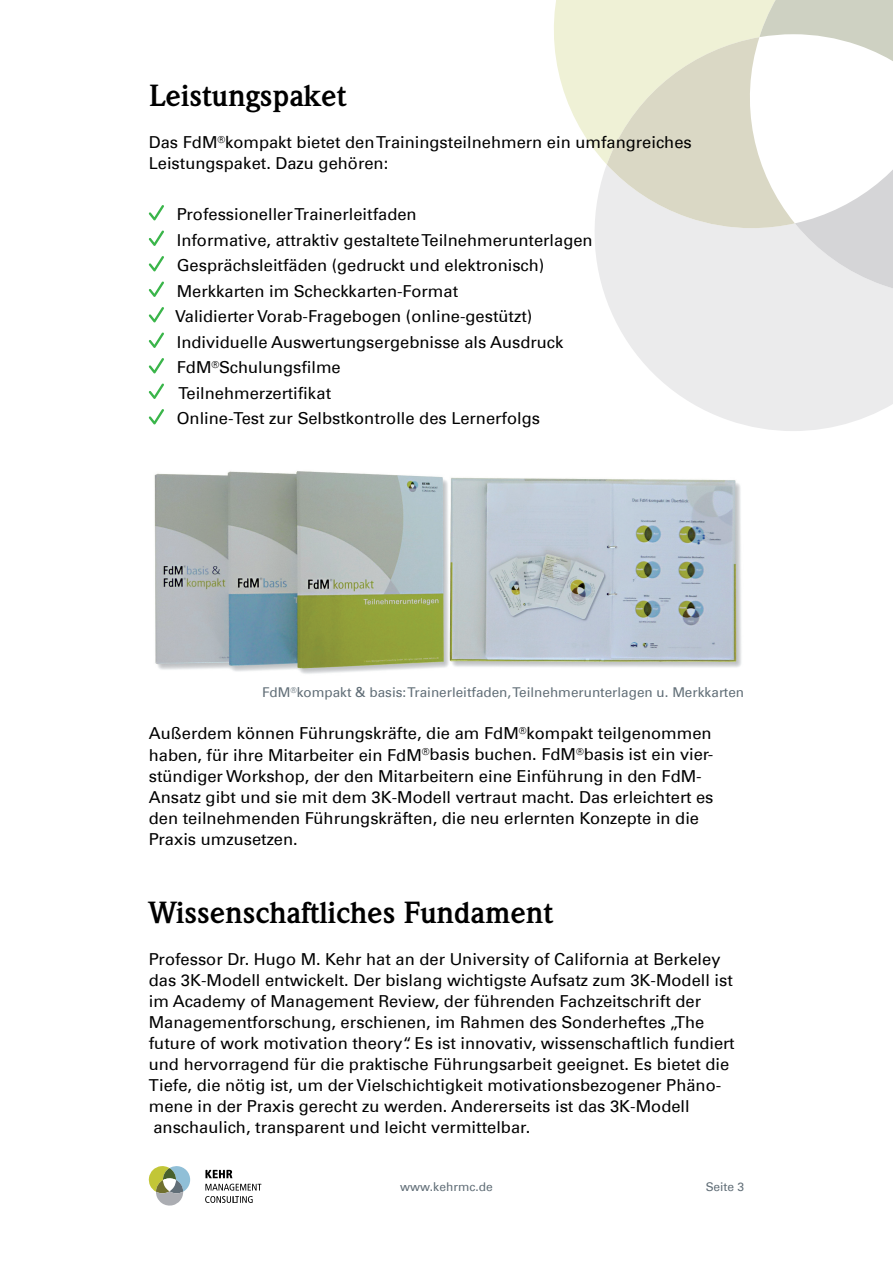
<style>
.page{position:relative;width:893px;height:1263px;background:#fff}
.page>*{position:absolute;margin:0;border:0;box-sizing:border-box;transform-origin:0 0}
.t1{font:700 30px "Weidemann Std";color:#000}
.t2{font:16.5px/21px "Univers Com 55 Roman";color:#000}
.t3{font:13.5px "Univers Com 55 Roman";color:#616e77}
.t4{font:12px "Univers Com 55 Roman";color:#616e77}
</style>
<div class="page">
<svg style="left:554px;top:0;width:53px;height:165px;fill:#eff1d6"></svg>
<svg style="left:595px;top:165px;width:298px;height:266px;fill:#ebebec"></svg>
<svg style="left:607px;top:0;width:286px;height:296px"></svg>
<svg style="left:149px;top:1166px;width:41px;height:40px"></svg>
<svg style="left:205px;top:1170px;width:56px;height:33px"></svg>
<svg style="left:149px;top:205px;width:15px;height:15px"></svg>
<svg style="left:149px;top:231px;width:15px;height:15px"></svg>
<svg style="left:149px;top:256px;width:15px;height:15px"></svg>
<svg style="left:149px;top:282px;width:15px;height:15px"></svg>
<svg style="left:149px;top:307px;width:15px;height:15px"></svg>
<svg style="left:149px;top:333px;width:15px;height:15px"></svg>
<svg style="left:149px;top:358px;width:15px;height:15px"></svg>
<svg style="left:149px;top:384px;width:15px;height:15px"></svg>
<svg style="left:149px;top:409px;width:15px;height:15px"></svg>
<img style="left:154px;top:471px;width:588px;height:203px">
<h1 class="t1" style="left:149px;top:78px;width:199px">Leistungspaket</h1>
<p class="t2" style="left:149px;top:132px;width:544px">Das FdM<sup>®</sup>kompakt bietet den Trainingsteilnehmern ein umfangreiches<br>Leistungspaket. Dazu gehören:</p>
<p class="t2" style="left:175px;top:202px;width:419px;line-height:25.5px">Professioneller Trainerleitfaden<br>Informative, attraktiv gestaltete Teilnehmerunterlagen Gesprächsleitfäden (gedruckt und elektronisch)<br>Merkkarten im Scheckkarten-Format<br>Validierter Vorab-Fragebogen (online-gestützt)<br>Individuelle Auswertungsergebnisse als Ausdruck FdM<sup>®</sup>Schulungsfilme<br>Teilnehmerzertifikat<br>Online-Test zur Selbstkontrolle des Lernerfolgs</p>
<p class="t3" style="left:262px;top:684px;width:484px">FdM<sup>®</sup>kompakt &amp; basis: Trainerleitfaden, Teilnehmerunterlagen u. Merkkarten</p>
<p class="t2" style="left:149px;top:723px;width:566px">Außerdem können Führungskräfte, die am FdM<sup>®</sup>kompakt teilgenommen haben, für ihre Mitarbeiter ein FdM<sup>®</sup>basis buchen. FdM<sup>®</sup>basis ist ein vier&shy;stündiger Workshop, der den Mitarbeitern eine Einführung in den FdM-Ansatz gibt und sie mit dem 3K-Modell vertraut macht. Das erleichtert es den teilnehmenden Führungskräften, die neu erlernten Konzepte in die Praxis umzusetzen.</p>
<h1 class="t1" style="left:149px;top:894px;width:405px">Wissenschaftliches Fundament</h1>
<p class="t2" style="left:149px;top:948px;width:587px">Professor Dr. Hugo M. Kehr hat an der University of California at Berkeley das 3K-Modell entwickelt. Der bislang wichtigste Aufsatz zum 3K-Modell ist im Academy of Management Review, der führenden Fachzeitschrift der Managementforschung, erschienen, im Rahmen des Sonderheftes „The future of work motivation theory“. Es ist innovativ, wissenschaftlich fundiert und hervorragend für die praktische Führungsarbeit geeignet. Es bietet die Tiefe, die nötig ist, um der Vielschichtigkeit motivationsbezogener Phäno&shy;mene in der Praxis gerecht zu werden. Andererseits ist das 3K-Modell anschaulich, transparent und leicht vermittelbar.</p>
<p class="t4" style="left:400px;top:1180px;width:94px">www.kehrmc.de</p>
<p class="t4" style="left:706px;top:1180px;width:40px">Seite 3</p>
</div>
